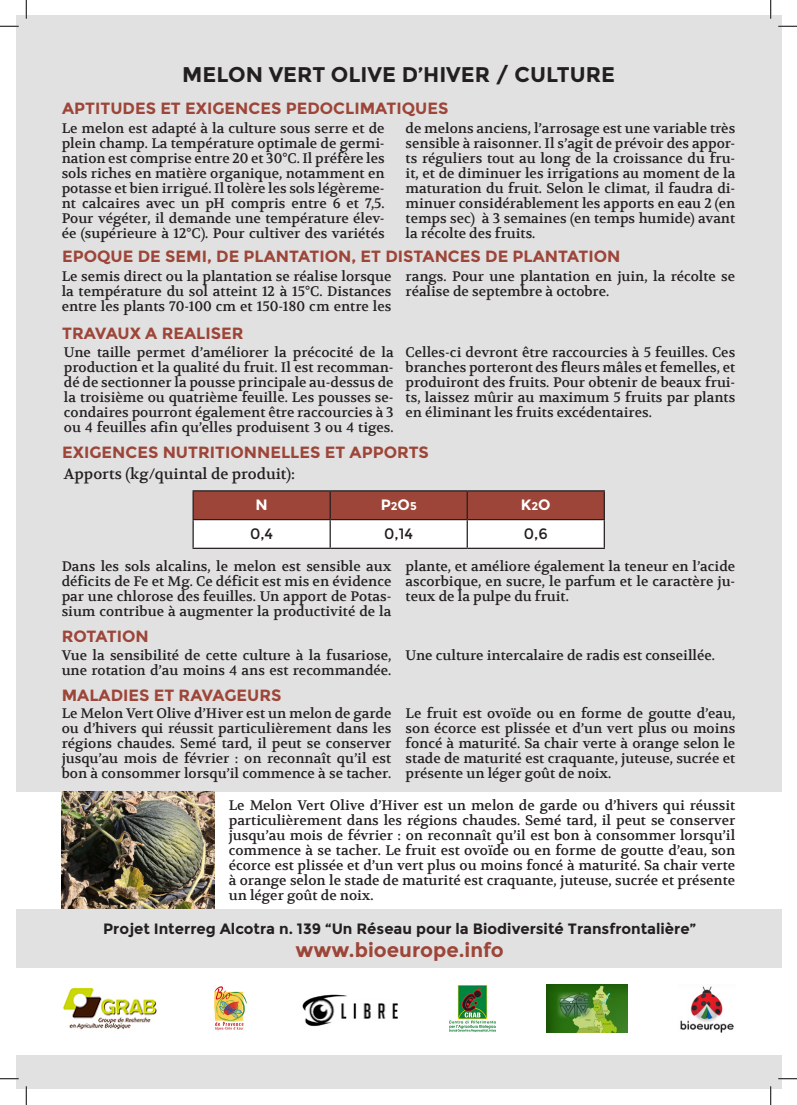
<style>
.page{position:relative;width:797px;height:1105px;background:#fff}
.page>*{position:absolute;margin:0;border:0;box-sizing:border-box;transform-origin:0 0}
.t1{font:700 21.25px "Montserrat";color:#231f20}
.t2{font:700 20px "Montserrat";color:#9d4538}
.t3{font:700 16.25px "Montserrat";color:#9d4538}
.t4{font:700 15px "Montserrat";color:#231f20}
.t5{font:15px "Volkhov";color:#231f20}
.t6{font:15px "Montserrat";color:#231f20}
.t7{font:700 15px "Montserrat";color:#fff}
.t8{font:13.75px/15px "Volkhov";color:#231f20;text-align:justify}
.s1{font-size:11.25px}
</style>
<div class="page">
<div style="left:16px;top:16px;width:765px;height:1073px;background:#e1e1e1"></div>
<div style="left:16px;top:792px;width:765px;height:117px;background:#fff"></div>
<div style="left:16px;top:969px;width:765px;height:86px;background:#fff"></div>
<img style="left:63px;top:987px;width:94px;height:43px">
<img style="left:214px;top:986px;width:33px;height:45px">
<img style="left:302px;top:994px;width:96px;height:33px">
<img style="left:680px;top:986px;width:54px;height:47px">
<img style="left:449px;top:985px;width:46px;height:47px">
<img style="left:546px;top:985px;width:81px;height:48px">
<svg style="left:194px;top:491px;width:409px;height:57px;background:#ca9f99"></svg>
<hr style="left:192px;top:490px;width:138px;height:1px;background:#231f20">
<hr style="left:192px;top:491px;width:2px;height:28px;background:#231f20">
<hr style="left:330px;top:490px;width:137px;height:1px;background:#231f20">
<hr style="left:329px;top:491px;width:2px;height:28px;background:#231f20">
<hr style="left:467px;top:490px;width:138px;height:1px;background:#231f20">
<hr style="left:466px;top:491px;width:2px;height:28px;background:#231f20">
<hr style="left:603px;top:491px;width:2px;height:28px;background:#231f20">
<hr style="left:192px;top:519px;width:138px;height:1px;background:#231f20">
<hr style="left:192px;top:520px;width:2px;height:28px;background:#231f20">
<hr style="left:330px;top:519px;width:137px;height:1px;background:#231f20">
<hr style="left:329px;top:520px;width:2px;height:28px;background:#231f20">
<hr style="left:467px;top:519px;width:138px;height:1px;background:#231f20">
<hr style="left:466px;top:520px;width:2px;height:28px;background:#231f20">
<hr style="left:603px;top:520px;width:2px;height:28px;background:#231f20">
<hr style="left:192px;top:548px;width:138px;height:1px;background:#231f20">
<hr style="left:330px;top:548px;width:137px;height:1px;background:#231f20">
<hr style="left:467px;top:548px;width:138px;height:1px;background:#231f20">
<img style="left:62px;top:791px;width:152px;height:118px">
<svg style="left:0;top:25px;width:19px;height:2px"></svg>
<svg style="left:778px;top:25px;width:19px;height:2px"></svg>
<svg style="left:0;top:1078px;width:19px;height:1px"></svg>
<svg style="left:778px;top:1078px;width:19px;height:1px"></svg>
<svg style="left:25px;top:0;width:2px;height:19px"></svg>
<svg style="left:25px;top:1086px;width:2px;height:19px"></svg>
<svg style="left:770px;top:0;width:1px;height:19px"></svg>
<svg style="left:770px;top:1086px;width:1px;height:19px"></svg>
<p class="t1" style="left:182px;top:62px;width:434px">MELON VERT OLIVE D’HIVER / CULTURE</p>
<p class="t3" style="left:62px;top:99px;width:388px">APTITUDES ET EXIGENCES PEDOCLIMATIQUES</p>
<p class="t8" style="left:62px;top:121px;width:324px">Le melon est adapté à la culture sous serre et de plein champ. La température optimale de germi&shy;nation est comprise entre 20 et 30°C. Il préfère les sols riches en matière organique, notamment en potasse et bien irrigué. Il tolère les sols légèreme&shy;nt calcaires avec un pH compris entre 6 et 7,5.<br>Pour végéter, il demande une température élev&shy;ée (supérieure à 12°C). Pour cultiver des variétés</p>
<p class="t3" style="left:62px;top:247px;width:560px">EPOQUE DE SEMI, DE PLANTATION, ET DISTANCES DE PLANTATION</p>
<p class="t8" style="left:62px;top:269px;width:331px">Le semis direct ou la plantation se réalise lorsque la température du sol atteint 12 à 15°C. Distances entre les plants 70-100 cm et 150-180 cm entre les</p>
<p class="t3" style="left:62px;top:323px;width:183px">TRAVAUX A REALISER</p>
<p class="t8" style="left:64px;top:344px;width:331px">Une taille permet d’améliorer la précocité de la production et la qualité du fruit. Il est recomman&shy;dé de sectionner la pousse principale au-dessus de la troisième ou quatrième feuille. Les pousses se&shy;condaires pourront également être raccourcies à 3 ou 4 feuilles afin qu’elles produisent 3 ou 4 tiges.</p>
<p class="t8" style="left:405px;top:121px;width:331px">de melons anciens, l’arrosage est une variable très sensible à raisonner. Il s’agit de prévoir des appor&shy;ts réguliers tout au long de la croissance du fru&shy;it, et de diminuer les irrigations au moment de la maturation du fruit. Selon le climat, il faudra di&shy;minuer considérablement les apports en eau 2 (en temps sec) à 3 semaines (en temps humide) avant la récolte des fruits.</p>
<p class="t8" style="left:405px;top:269px;width:331px">rangs. Pour une plantation en juin, la récolte se réalise de septembre à octobre.</p>
<p class="t8" style="left:405px;top:344px;width:331px">Celles-ci devront être raccourcies à 5 feuilles. Ces branches porteront des fleurs mâles et femelles, et produiront des fruits. Pour obtenir de beaux frui&shy;ts, laissez mûrir au maximum 5 fruits par plants en éliminant les fruits excédentaires.</p>
<p class="t3" style="left:62px;top:443px;width:368px">EXIGENCES NUTRITIONNELLES ET APPORTS</p>
<p class="t5" style="left:64px;top:464px;width:232px">Apports (kg/quintal de produit):</p>
<p class="t7" style="left:255px;top:496px;width:14px">N</p>
<p class="t7" style="left:380px;top:496px;width:38px">P<span class="s1">2</span>O<span class="s1">5</span></p>
<p class="t7" style="left:521px;top:496px;width:31px">K<span class="s1">2</span>O</p>
<p class="t6" style="left:250px;top:525px;width:25px">0,4</p>
<p class="t6" style="left:384px;top:525px;width:30px">0,14</p>
<p class="t6" style="left:524px;top:525px;width:25px">0,6</p>
<p class="t8" style="left:62px;top:559px;width:331px">Dans les sols alcalins, le melon est sensible aux déficits de Fe et Mg. Ce déficit est mis en évidence par une chlorose des feuilles. Un apport de Potas&shy;sium contribue à augmenter la productivité de la</p>
<p class="t3" style="left:62px;top:626px;width:89px">ROTATION</p>
<p class="t8" style="left:62px;top:648px;width:331px">Vue la sensibilité de cette culture à la fusariose, une rotation d’au moins 4 ans est recommandée.</p>
<p class="t3" style="left:62px;top:686px;width:221px">MALADIES ET RAVAGEURS</p>
<p class="t8" style="left:62px;top:706px;width:331px">Le Melon Vert Olive d’Hiver est un melon de garde ou d’hivers qui réussit particulièrement dans les régions chaudes. Semé tard, il peut se conserver jusqu’au mois de février : on reconnaît qu’il est bon à consommer lorsqu’il commence à se tacher.</p>
<p class="t8" style="left:405px;top:559px;width:331px">plante, et améliore également la teneur en l’acide ascorbique, en sucre, le parfum et le caractère ju&shy;teux de la pulpe du fruit.</p>
<p class="t8" style="left:405px;top:648px;width:311px">Une culture intercalaire de radis est conseillée.</p>
<p class="t8" style="left:405px;top:706px;width:331px">Le fruit est ovoïde ou en forme de goutte d’eau, son écorce est plissée et d’un vert plus ou moins foncé à maturité. Sa chair verte à orange selon le stade de maturité est craquante, juteuse, sucrée et présente un léger goût de noix.</p>
<p class="t8" style="left:229px;top:797px;width:508px">Le Melon Vert Olive d’Hiver est un melon de garde ou d’hivers qui réussit particulièrement dans les régions chaudes. Semé tard, il peut se conserver jusqu’au mois de février : on reconnaît qu’il est bon à consommer lorsqu’il commence à se tacher. Le fruit est ovoïde ou en forme de goutte d’eau, son écorce est plissée et d’un vert plus ou moins foncé à maturité. Sa chair verte à orange selon le stade de maturité est craquante, juteuse, sucrée et présente un léger goût de noix.</p>
<p class="t4" style="left:103px;top:920px;width:594px">Projet Interreg Alcotra n. 139 “Un Réseau pour la Biodiversité Transfrontalière”</p>
<p class="t2" style="left:295px;top:938px;width:210px">www.bioeurope.info</p>
</div>
